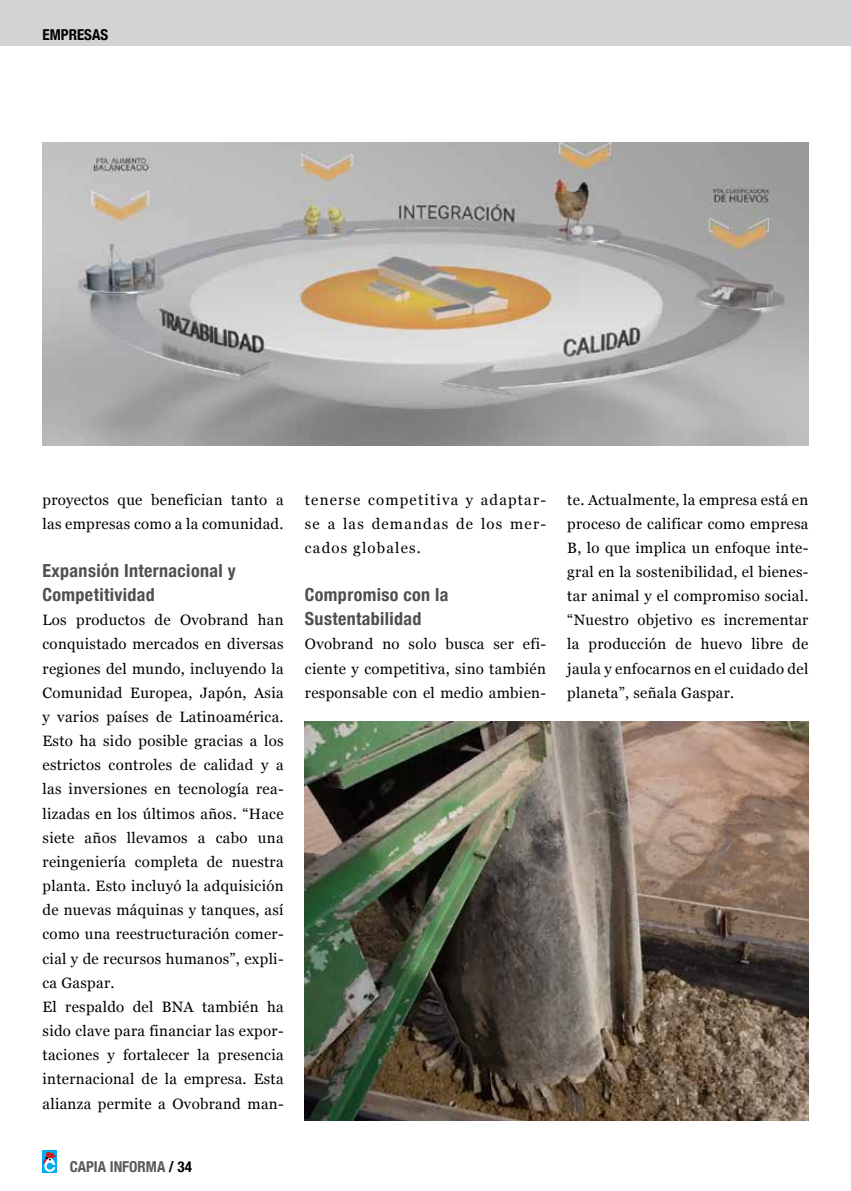
<style>
.page{position:relative;width:851px;height:1191px;background:#fff}
.page>*{position:absolute;margin:0;border:0;box-sizing:border-box;transform-origin:0 0}
.t1{font:700 condensed 18px/24.2px "Helvetica Neue";letter-spacing:.02em;color:#4f4f51}
.t2{font:15px/24.2px "Georgia";letter-spacing:.02em;color:#000;text-align:justify}
.t3{font:700 condensed 15px "Helvetica Neue";color:#58595b}
.t4{font:700 condensed 15px "Helvetica Neue";color:#000}
.s1{color:#000}
</style>
<div class="page">
<div style="left:0;top:0;width:850px;height:45px;background:#d1d3d4"></div>
<img style="left:43px;top:142px;width:765px;height:303px">
<img style="left:305px;top:721px;width:503px;height:399px">
<svg style="left:43px;top:1150px;width:14px;height:23px"></svg>
<svg style="left:43px;top:1151px;width:13px;height:20px"></svg>
<p class="t4" style="left:43px;top:22px;width:67px">EMPRESAS</p>
<p class="t2" style="left:43px;top:486px;width:242px">proyectos que benefician tanto a las empresas como a la comunidad.</p>
<p class="t1" style="left:43px;top:557px;width:195px">Expansión Internacional y<br>Competitividad</p>
<p class="t2" style="left:43px;top:607px;width:242px;text-align:left">Los productos de Ovobrand han conquistado mercados en diversas regiones del mundo, incluyendo la<br>Comunidad Europea, Japón, Asia y varios países de Latinoamérica.<br>Esto ha sido posible gracias a los estrictos controles de calidad y a las inversiones en tecnología rea&shy;lizadas en los últimos años. “Hace siete años llevamos a cabo una reingeniería completa de nuestra planta. Esto incluyó la adquisición de nuevas máquinas y tanques, así como una reestructuración comer&shy;cial y de recursos humanos”, expli&shy;ca Gaspar.<br>El respaldo del BNA también ha sido clave para financiar las expor&shy;taciones y fortalecer la presencia internacional de la empresa. Esta alianza permite a Ovobrand man-</p>
<p class="t3" style="left:70px;top:1154px;width:124px">CAPIA INFORMA <span class="s1">/ 34</span></p>
<p class="t2" style="left:305px;top:486px;width:242px">tenerse competitiva y adaptar&shy;se a las demandas de los mer&shy;cados globales.</p>
<p class="t1" style="left:305px;top:581px;width:145px">Compromiso con la<br>Sustentabilidad</p>
<p class="t2" style="left:305px;top:631px;width:242px">Ovobrand no solo busca ser efi&shy;ciente y competitiva, sino también responsable con el medio ambien-</p>
<p class="t2" style="left:567px;top:486px;width:242px">te. Actualmente, la empresa está en proceso de calificar como empresa B, lo que implica un enfoque inte&shy;gral en la sostenibilidad, el bienes&shy;tar animal y el compromiso social. “Nuestro objetivo es incrementar la producción de huevo libre de jaula y enfocarnos en el cuidado del planeta”, señala Gaspar.</p>
</div>
